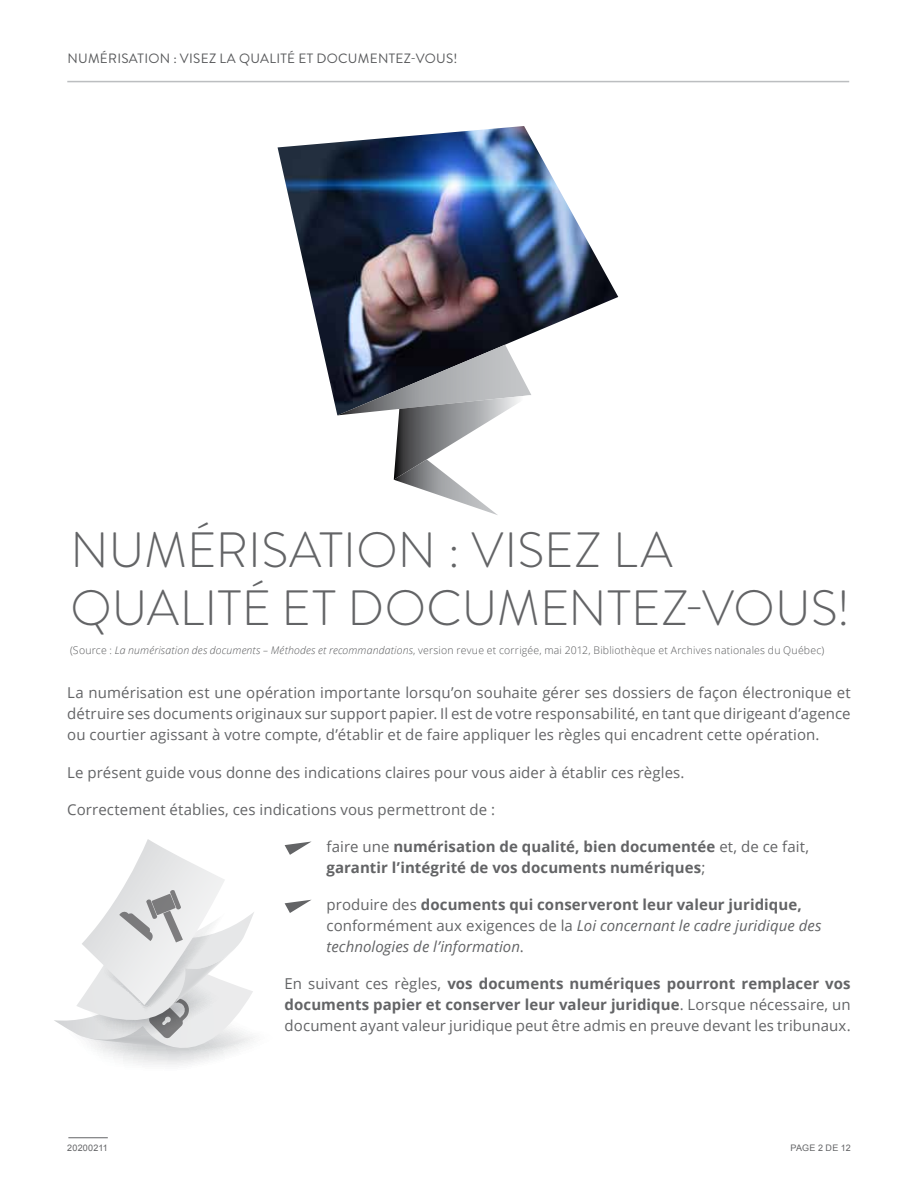
<style>
.page{position:relative;width:918px;height:1188px;background:#fff}
.page>*{position:absolute;margin:0;border:0;box-sizing:border-box;transform-origin:0 0}
.t1{font:300 49.5px/58.5px "Brandon Grotesque";letter-spacing:.005em;color:#636466}
.t2{font:15px/21px "Open Sans";letter-spacing:.005em;color:#636466;text-align:justify}
.t3{font:italic 15px/21px "Open Sans";letter-spacing:.005em;color:#636466}
.t4{font:700 15px/21px "Open Sans";letter-spacing:.005em;color:#636466}
.t5{font:13.5px "Brandon Grotesque";letter-spacing:.02em;color:#58595b}
.t6{font:300 10.5px "Open Sans";letter-spacing:.02em;color:#58595b}
.t7{font:9px "Arial";letter-spacing:.025em;color:#636466}
.s1{font-style:italic}
.s2{font-weight:400}
.s3{font-style:normal}
.s4{font-weight:700;font-style:normal}
.s5{font-weight:700}
</style>
<div class="page">
<hr style="left:67px;top:81px;width:782px;height:1px;background:#bcbec0">
<hr style="left:68px;top:1137px;width:40px;height:1px;background:#636466">
<svg style="left:285px;top:842px;width:26px;height:13px"></svg>
<svg style="left:285px;top:900px;width:26px;height:13px"></svg>
<svg style="left:54px;top:839px;width:200px;height:226px"></svg>
<img style="left:278px;top:126px;width:340px;height:288px">
<svg style="left:337px;top:345px;width:194px;height:170px"></svg>
<p class="t5" style="left:67px;top:50px;width:392px">NUMÉRISATION : VISEZ LA QUALITÉ ET DOCUMENTEZ-VOUS!</p>
<h1 class="t1" style="left:70px;top:520px;width:782px">NUMÉRISATION : VISEZ LA<br>QUALITÉ ET DOCUMENTEZ-VOUS!</h1>
<p class="t6" style="left:70px;top:643px;width:756px">(Source : <span class="s1">La numérisation des documents – Méthodes et recommandations</span>, version revue et corrigée, mai 2012, Bibliothèque et Archives nationales du Québec)</p>
<p class="t2" style="left:67px;top:682px;width:785px">La numérisation est une opération importante lorsqu’on souhaite gérer ses dossiers de façon électronique et détruire ses documents originaux sur support papier. Il est de votre responsabilité, en tant que dirigeant d’agence ou courtier agissant à votre compte, d’établir et de faire appliquer les règles qui encadrent cette opération.</p>
<p class="t2" style="left:67px;top:761px;width:619px">Le présent guide vous donne des indications claires pour vous aider à établir ces règles.</p>
<p class="t2" style="left:67px;top:799px;width:429px">Correctement établies, ces indications vous permettront de :</p>
<p class="t4" style="left:327px;top:836px;width:484px"><span class="s2">faire une</span> numérisation de qualité, bien documentée <span class="s2">et, de ce fait, </span>garantir l’intégrité de vos documents numériques<span class="s2">;</span></p>
<p class="t3" style="left:327px;top:894px;width:496px"><span class="s3">produire des</span> <span class="s4">documents qui conserveront leur valeur juridique, </span><span class="s3">conformément aux exigences de la</span> Loi concernant le cadre juridique des technologies de l’information<span class="s3">.</span></p>
<p class="t2" style="left:285px;top:973px;width:568px">En suivant ces règles, <span class="s5">vos documents numériques pourront remplacer vos documents papier et conserver leur valeur juridique</span>. Lorsque nécessaire, un document ayant valeur juridique peut être admis en preuve devant les tribunaux.</p>
<p class="t7" style="left:67px;top:1142px;width:42px">20200211</p>
<p class="t7" style="left:791px;top:1142px;width:62px">PAGE 2 DE 12</p>
</div>
